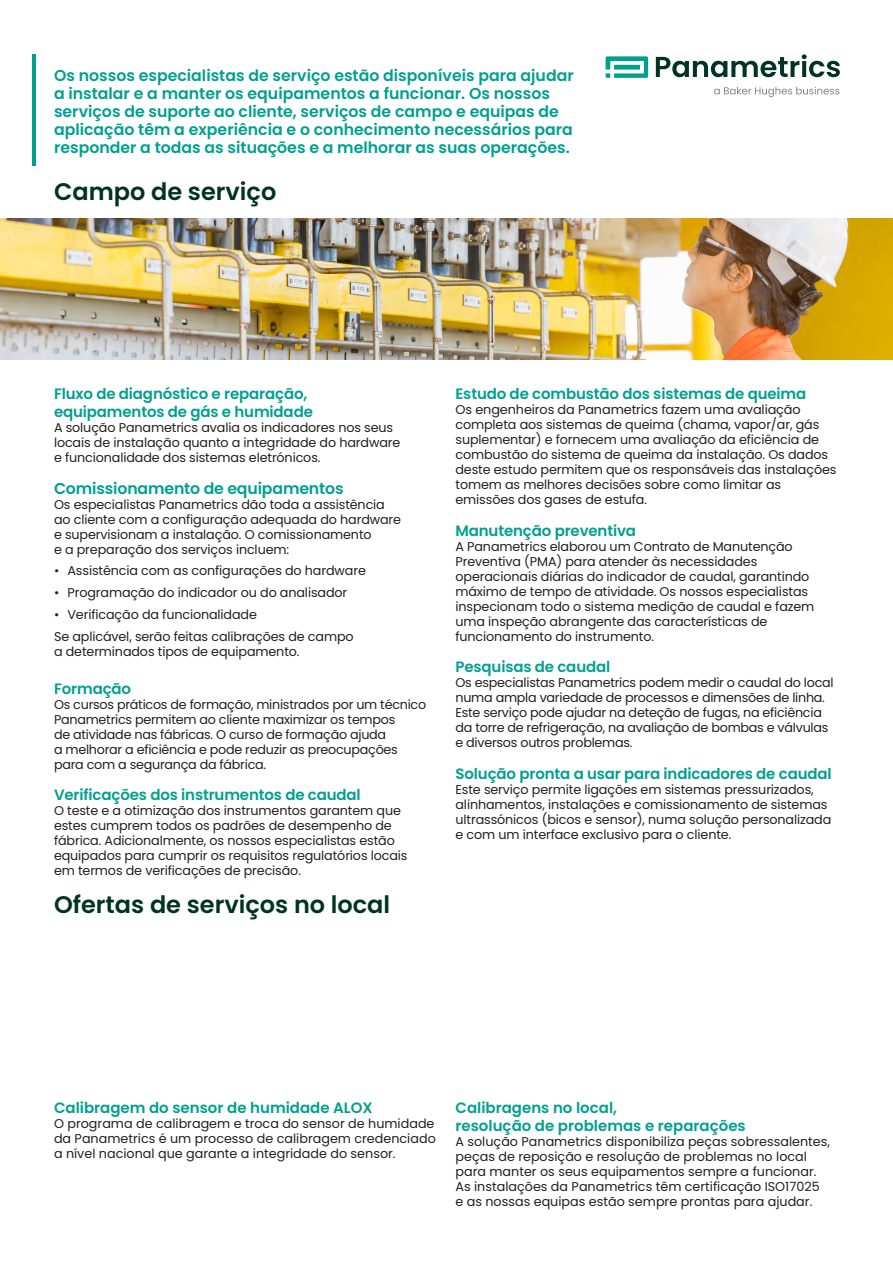
<style>
.page{position:relative;width:893px;height:1263px;background:#fff}
.page>*{position:absolute;margin:0;border:0;box-sizing:border-box;transform-origin:0 0}
.t1{font:600 24px "Poppins";color:#003323}
._10_5pt-body_subhead{font:600 15.75px/18px "Poppins";color:#00a08f}
.t2{font:600 15px/18px "Poppins";letter-spacing:-.01em;color:#00a08f}
._8_5pt-body_text{font:12.75px/15px "Poppins";letter-spacing:-.01em;color:#231f20}
</style>
<div class="page">
<svg style="left:605px;top:56px;width:43px;height:22px"></svg>
<svg style="left:656px;top:54px;width:184px;height:23px"></svg>
<svg style="left:714px;top:87px;width:125px;height:10px"></svg>
<hr style="left:32px;top:54px;width:4px;height:111px;background:#00a08f">
<img style="left:0;top:219px;width:893px;height:140px">
<p class="_10_5pt-body_subhead" style="left:54px;top:67px;width:521px">Os nossos especialistas de serviço estão disponíveis para ajudar a instalar e a manter os equipamentos a funcionar. Os nossos serviços de suporte ao cliente, serviços de campo e equipas de aplicação têm a experiência e o conhecimento necessários para responder a todas as situações e a melhorar as suas operações.</p>
<p class="t1" style="left:54px;top:178px;width:224px">Campo de serviço</p>
<p class="t2" style="left:54px;top:385px;width:260px">Fluxo de diagnóstico e reparação, equipamentos de gás e humidade</p>
<p class="_8_5pt-body_text" style="left:54px;top:420px;width:348px">A solução Panametrics avalia os indicadores nos seus locais de instalação quanto a integridade do hardware e funcionalidade dos sistemas eletrónicos.</p>
<p class="_10_5pt-body_subhead" style="left:54px;top:479px;width:291px">Comissionamento de equipamentos</p>
<p class="_8_5pt-body_text" style="left:54px;top:497px;width:349px">Os especialistas Panametrics dão toda a assistência ao cliente com a configuração adequada do hardware e supervisionam a instalação. O comissionamento<br>e a preparação dos serviços incluem:</p>
<p class="_8_5pt-body_text" style="left:54px;top:563px;width:313px">• Assistência com as configurações do hardware</p>
<p class="_8_5pt-body_text" style="left:54px;top:585px;width:295px">• Programação do indicador ou do analisador</p>
<p class="_8_5pt-body_text" style="left:54px;top:607px;width:204px">• Verificação da funcionalidade</p>
<p class="_8_5pt-body_text" style="left:54px;top:629px;width:301px">Se aplicável, serão feitas calibrações de campo a determinados tipos de equipamento.</p>
<p class="t2" style="left:54px;top:680px;width:79px">Formação</p>
<p class="_8_5pt-body_text" style="left:54px;top:697px;width:374px">Os cursos práticos de formação, ministrados por um técnico Panametrics permitem ao cliente maximizar os tempos<br>de atividade nas fábricas. O curso de formação ajuda<br>a melhorar a eficiência e pode reduzir as preocupações para com a segurança da fábrica.</p>
<p class="t2" style="left:54px;top:786px;width:308px">Verificações dos instrumentos de caudal</p>
<p class="_8_5pt-body_text" style="left:54px;top:803px;width:355px">O teste e a otimização dos instrumentos garantem que estes cumprem todos os padrões de desempenho de fábrica. Adicionalmente, os nossos especialistas estão equipados para cumprir os requisitos regulatórios locais em termos de verificações de precisão.</p>
<p class="t1" style="left:54px;top:890px;width:338px">Ofertas de serviços no local</p>
<p class="t2" style="left:455px;top:385px;width:352px">Estudo de combustão dos sistemas de queima</p>
<p class="_8_5pt-body_text" style="left:455px;top:402px;width:382px">Os engenheiros da Panametrics fazem uma avaliação completa aos sistemas de queima (chama, vapor/ar, gás suplementar) e fornecem uma avaliação da eficiência de combustão do sistema de queima da instalação. Os dados deste estudo permitem que os responsáveis das instalações tomem as melhores decisões sobre como limitar as emissões dos gases de estufa.</p>
<p class="t2" style="left:455px;top:521px;width:182px">Manutenção preventiva</p>
<p class="_8_5pt-body_text" style="left:455px;top:539px;width:360px">A Panametrics elaborou um Contrato de Manutenção Preventiva (PMA) para atender às necessidades operacionais diárias do indicador de caudal, garantindo máximo de tempo de atividade. Os nossos especialistas inspecionam todo o sistema medição de caudal e fazem uma inspeção abrangente das características de funcionamento do instrumento.</p>
<p class="t2" style="left:455px;top:658px;width:156px">Pesquisas de caudal</p>
<p class="_8_5pt-body_text" style="left:455px;top:675px;width:380px">Os especialistas Panametrics podem medir o caudal do local numa ampla variedade de processos e dimensões de linha.<br>Este serviço pode ajudar na deteção de fugas, na eficiência da torre de refrigeração, na avaliação de bombas e válvulas e diversos outros problemas.</p>
<p class="t2" style="left:455px;top:764px;width:378px">Solução pronta a usar para indicadores de caudal</p>
<p class="_8_5pt-body_text" style="left:455px;top:782px;width:377px">Este serviço permite ligações em sistemas pressurizados, alinhamentos, instalações e comissionamento de sistemas ultrassónicos (bicos e sensor), numa solução personalizada e com um interface exclusivo para o cliente.</p>
<p class="t2" style="left:54px;top:1099px;width:320px">Calibragem do sensor de humidade ALOX</p>
<p class="_8_5pt-body_text" style="left:54px;top:1116px;width:383px;text-align:justify">O programa de calibragem e troca do sensor de humidade da Panametrics é um processo de calibragem credenciado a nível nacional que garante a integridade do sensor.</p>
<p class="t2" style="left:455px;top:1099px;width:292px">Calibragens no local,<br>resolução de problemas e reparações</p>
<p class="_8_5pt-body_text" style="left:455px;top:1134px;width:376px">A solução Panametrics disponibiliza peças sobressalentes, peças de reposição e resolução de problemas no local para manter os seus equipamentos sempre a funcionar.<br>As instalações da Panametrics têm certificação ISO17025 e as nossas equipas estão sempre prontas para ajudar.</p>
</div>
